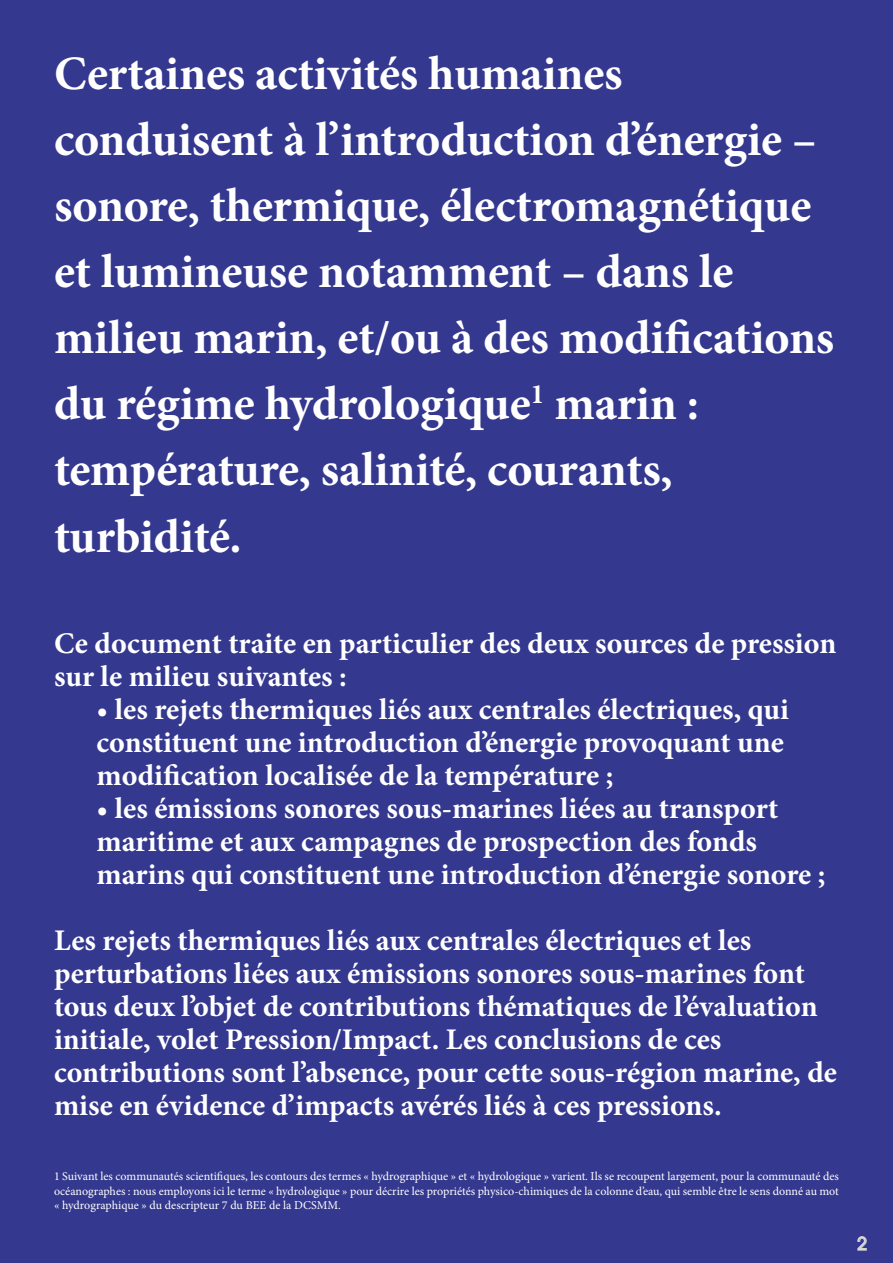
<style>
.page{position:relative;width:893px;height:1263px;background:#34388e}
.page>*{position:absolute;margin:0;border:0;box-sizing:border-box;transform-origin:0 0}
.t1{font:700 48px/66.2px "Minion Pro";letter-spacing:-.005em;color:#fff}
.t2{font:700 30px/33px "Minion Pro";color:#fff}
.t3{font:500 18px "Avant Garde LT";color:#dadada}
.t4{font:12px/14.4px "Minion Pro";color:#fff;text-align:justify}
.s1{font-weight:400}
</style>
<div class="page">
<svg style="left:857px;top:1236px;width:10px;height:15px"></svg>
<p class="t1" style="left:54px;top:40px;width:782px">Certaines activités humaines conduisent à l’introduction d’énergie – sonore, thermique, électromagnétique et lumineuse notamment – dans le milieu marin, et/ou à des modifications du régime hydrologique<sup>1</sup> marin : température, salinité, courants, turbidité.</p>
<p class="t2" style="left:54px;top:626px;width:784px">Ce document traite en particulier des deux sources de pression sur le milieu suivantes :</p>
<p class="t2" style="left:97px;top:692px;width:694px"><span class="s1">•</span> les rejets thermiques liés aux centrales électriques, qui constituent une introduction d’énergie provoquant une modification localisée de la température ;</p>
<p class="t2" style="left:97px;top:791px;width:730px"><span class="s1">•</span> les émissions sonores sous-marines liées au transport maritime et aux campagnes de prospection des fonds marins qui constituent une introduction d’énergie sonore ;</p>
<p class="t2" style="left:54px;top:923px;width:784px">Les rejets thermiques liés aux centrales électriques et les perturbations liées aux émissions sonores sous-marines font tous deux l’objet de contributions thématiques de l’évaluation initiale, volet Pression/Impact. Les conclusions de ces contributions sont l’absence, pour cette sous-région marine, de mise en évidence d’impacts avérés liés à ces pressions.</p>
<p class="t4" style="left:54px;top:1169px;width:786px">1 Suivant les communautés scientifiques, les contours des termes « hydrographique » et « hydrologique » varient. Ils se recoupent largement, pour la communauté des océanographes : nous employons ici le terme « hydrologique » pour décrire les propriétés physico-chimiques de la colonne d’eau, qui semble être le sens donné au mot « hydrographique » du descripteur 7 du BEE de la DCSMM.</p>
<p class="t3" style="left:857px;top:1232px;width:11px">2</p>
</div>
